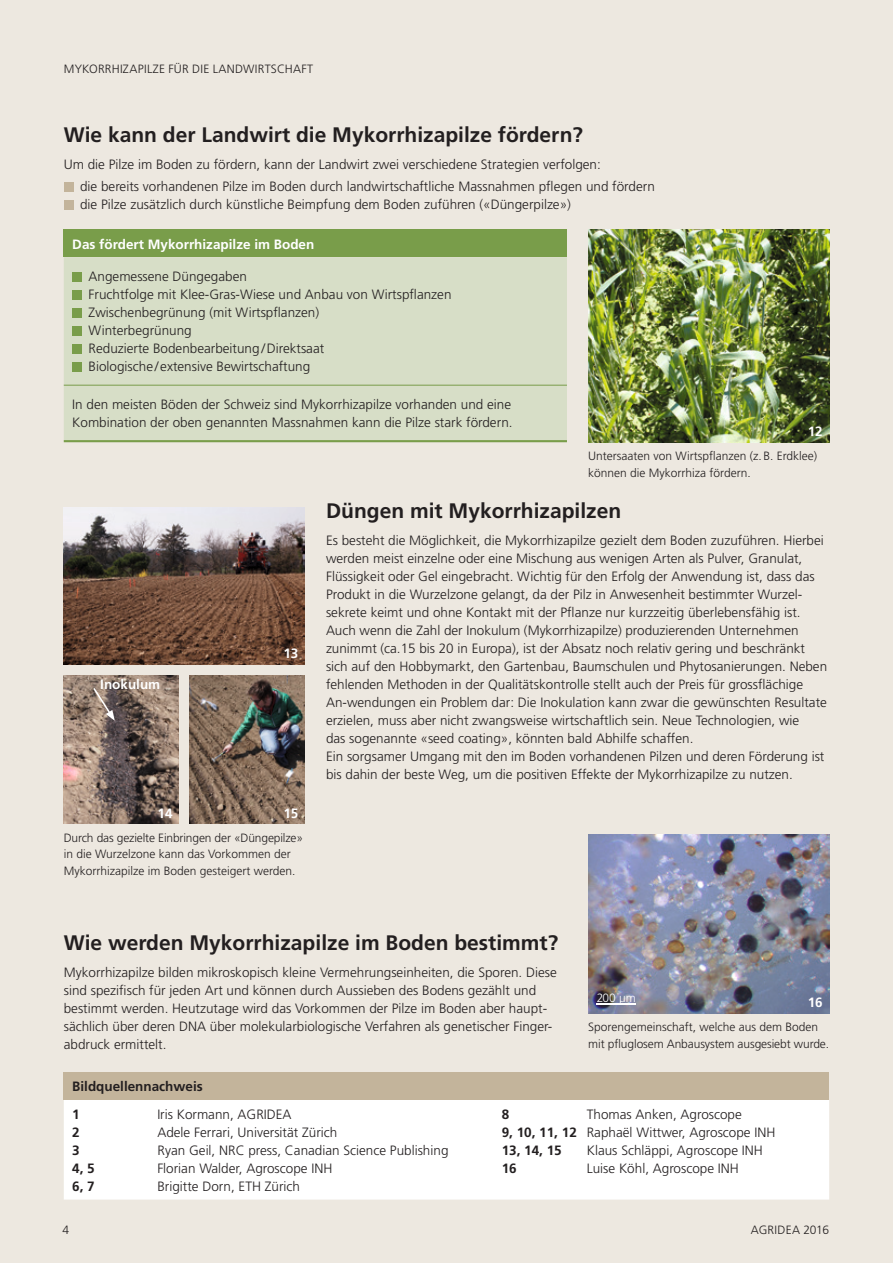
<style>
.page{position:relative;width:893px;height:1263px;background:#ede8e0}
.page>*{position:absolute;margin:0;border:0;box-sizing:border-box;transform-origin:0 0}
._14_auf_17{font:700 21px "Frutiger";color:#231f20}
._03_9_Pt_Grundtext{font:300 13.5px/18px "Frutiger";color:#231f20}
._07_9Pt_Grundtext_Kä{font:300 13.5px "Frutiger";color:#231f20}
._07_9Pt_Grundtext_Kä-2{font:700 13.5px "Frutiger";color:#fff}
._07_9Pt_Grundtext_Kä-3{font:700 13.5px "Frutiger";color:#231f20}
.C_Fliesstext{font:700 13.5px "Frutiger";color:#fff}
.Bildlegenden{font:300 12px/16.5px "Frutiger";color:#231f20}
.Bildlegenden-2{font:300 12px "Frutiger";letter-spacing:.02em;color:#231f20}
._07_9Pt_Grundtext_Kä-4{font:300 12px "Frutiger";color:#fff}
.s1{font-weight:700}
</style>
<div class="page">
<div style="left:64px;top:182px;width:9px;height:9px;background:#c3b49b"></div>
<div style="left:64px;top:200px;width:9px;height:9px;background:#c3b49b"></div>
<div style="left:64px;top:230px;width:503px;height:27px;background:#799d4a"></div>
<div style="left:64px;top:257px;width:503px;height:183px;background:#d7dec7"></div>
<hr style="left:64px;top:385px;width:503px;height:1px;background:#799d4a">
<hr style="left:64px;top:440px;width:503px;height:2px;background:#799d4a">
<div style="left:72px;top:272px;width:10px;height:9px;background:#799d4a"></div>
<div style="left:72px;top:290px;width:10px;height:9px;background:#799d4a"></div>
<div style="left:72px;top:308px;width:10px;height:9px;background:#799d4a"></div>
<div style="left:72px;top:326px;width:10px;height:9px;background:#799d4a"></div>
<div style="left:72px;top:344px;width:10px;height:9px;background:#799d4a"></div>
<div style="left:72px;top:362px;width:10px;height:9px;background:#799d4a"></div>
<img style="left:588px;top:834px;width:241px;height:179px">
<img style="left:588px;top:230px;width:241px;height:212px">
<img style="left:190px;top:675px;width:115px;height:149px">
<img style="left:64px;top:507px;width:241px;height:157px">
<img style="left:64px;top:675px;width:115px;height:149px">
<svg style="left:92px;top:686px;width:23px;height:35px"></svg>
<hr style="left:597px;top:1003px;width:39px;height:2px;background:#fff">
<div style="left:64px;top:1072px;width:765px;height:28px;background:#c3b49b"></div>
<div style="left:64px;top:1100px;width:765px;height:99px;background:#fff"></div>
<p class="Bildlegenden-2" style="left:64px;top:62px;width:251px">MYKORRHIZAPILZE FÜR DIE LANDWIRTSCHAFT</p>
<p class="_14_auf_17" style="left:64px;top:122px;width:521px">Wie kann der Landwirt die Mykorrhizapilze fördern?</p>
<p class="_03_9_Pt_Grundtext" style="left:64px;top:155px;width:539px">Um die Pilze im Boden zu fördern, kann der Landwirt zwei verschiedene Strategien verfolgen:</p>
<p class="_03_9_Pt_Grundtext" style="left:80px;top:178px;width:576px">die bereits vorhandenen Pilze im Boden durch landwirtschaftliche Massnahmen pflegen und fördern</p>
<p class="_03_9_Pt_Grundtext" style="left:80px;top:196px;width:492px">die Pilze zusätzlich durch künstliche Beimpfung dem Boden zuführen («Düngerpilze»)</p>
<p class="_07_9Pt_Grundtext_Kä-2" style="left:72px;top:236px;width:244px">Das fördert Mykorrhizapilze im Boden</p>
<p class="_03_9_Pt_Grundtext" style="left:89px;top:268px;width:160px">Angemessene Düngegaben</p>
<p class="_03_9_Pt_Grundtext" style="left:89px;top:286px;width:364px">Fruchtfolge mit Klee-Gras-Wiese und Anbau von Wirtspflanzen</p>
<p class="_03_9_Pt_Grundtext" style="left:89px;top:304px;width:232px">Zwischenbegrünung (mit Wirtspflanzen)</p>
<p class="_03_9_Pt_Grundtext" style="left:89px;top:322px;width:105px">Winterbegrünung</p>
<p class="_03_9_Pt_Grundtext" style="left:89px;top:340px;width:237px">Reduzierte Bodenbearbeitung/Direktsaat</p>
<p class="_03_9_Pt_Grundtext" style="left:89px;top:358px;width:223px">Biologische/extensive Bewirtschaftung</p>
<p class="_03_9_Pt_Grundtext" style="left:72px;top:396px;width:442px">In den meisten Böden der Schweiz sind Mykorrhizapilze vorhanden und eine<br>Kombination der oben genannten Massnahmen kann die Pilze stark fördern.</p>
<p class="C_Fliesstext" style="left:808px;top:423px;width:17px">12</p>
<p class="_07_9Pt_Grundtext_Kä-2" style="left:100px;top:677px;width:62px">Inokulum</p>
<p class="C_Fliesstext" style="left:158px;top:805px;width:17px">14</p>
<p class="C_Fliesstext" style="left:283px;top:645px;width:17px">13</p>
<p class="C_Fliesstext" style="left:283px;top:805px;width:17px">15</p>
<p class="Bildlegenden" style="left:64px;top:829px;width:241px">Durch das gezielte Einbringen der «Düngepilze» in die Wurzelzone kann das Vorkommen der<br>Mykorrhizapilze im Boden gesteigert werden.</p>
<p class="Bildlegenden" style="left:588px;top:448px;width:230px">Untersaaten von Wirtspflanzen (z.B. Erdklee) können die Mykorrhiza fördern.</p>
<p class="_14_auf_17" style="left:326px;top:498px;width:297px">Düngen mit Mykorrhizapilzen</p>
<p class="_03_9_Pt_Grundtext" style="left:326px;top:531px;width:499px">Es besteht die Möglichkeit, die Mykorrhizapilze gezielt dem Boden zuzuführen. Hierbei werden meist einzelne oder eine Mischung aus wenigen Arten als Pulver, Granulat, Flüssigkeit oder Gel eingebracht. Wichtig für den Erfolg der Anwendung ist, dass das Produkt in die Wurzelzone gelangt, da der Pilz in Anwesenheit bestimmter Wurzel&shy;sekrete keimt und ohne Kontakt mit der Pflanze nur kurzzeitig überlebensfähig ist.</p>
<p class="_03_9_Pt_Grundtext" style="left:326px;top:621px;width:503px">Auch wenn die Zahl der Inokulum (Mykorrhizapilze) produzierenden Unternehmen zunimmt (ca.15 bis 20 in Europa), ist der Absatz noch relativ gering und beschränkt sich auf den Hobbymarkt, den Gartenbau, Baumschulen und Phytosanierungen. Neben fehlenden Methoden in der Qualitätskontrolle stellt auch der Preis für grossflächige An-wendungen ein Problem dar: Die Inokulation kann zwar die gewünschten Resultate erzielen, muss aber nicht zwangsweise wirtschaftlich sein. Neue Technologien, wie<br>das sogenannte «seed coating», könnten bald Abhilfe schaffen.</p>
<p class="_03_9_Pt_Grundtext" style="left:326px;top:747px;width:500px">Ein sorgsamer Umgang mit den im Boden vorhandenen Pilzen und deren Förderung ist bis dahin der beste Weg, um die positiven Effekte der Mykorrhizapilze zu nutzen.</p>
<p class="_14_auf_17" style="left:64px;top:930px;width:496px">Wie werden Mykorrhizapilze im Boden bestimmt?</p>
<p class="_03_9_Pt_Grundtext" style="left:64px;top:963px;width:495px">Mykorrhizapilze bilden mikroskopisch kleine Vermehrungseinheiten, die Sporen. Diese sind spezifisch für jeden Art und können durch Aussieben des Bodens gezählt und bestimmt werden. Heutzutage wird das Vorkommen der Pilze im Boden aber haupt&shy;sächlich über deren DNA über molekularbiologische Verfahren als genetischer Finger&shy;abdruck ermittelt.</p>
<p class="_07_9Pt_Grundtext_Kä-4" style="left:597px;top:991px;width:41px">200 µm</p>
<p class="C_Fliesstext" style="left:808px;top:994px;width:17px">16</p>
<p class="Bildlegenden" style="left:588px;top:1019px;width:242px">Sporengemeinschaft, welche aus dem Boden mit pfluglosem Anbausystem ausgesiebt wurde.</p>
<p class="_07_9Pt_Grundtext_Kä-3" style="left:72px;top:1079px;width:132px">Bildquellennachweis</p>
<p class="_07_9Pt_Grundtext_Kä-3" style="left:72px;top:1106px;width:9px">1</p>
<p class="_07_9Pt_Grundtext_Kä" style="left:157px;top:1107px;width:136px">Iris Kormann, AGRIDEA</p>
<p class="_07_9Pt_Grundtext_Kä-3" style="left:72px;top:1124px;width:9px">2</p>
<p class="_07_9Pt_Grundtext_Kä" style="left:157px;top:1125px;width:181px">Adele Ferrari, Universität Zürich</p>
<p class="_07_9Pt_Grundtext_Kä-3" style="left:72px;top:1142px;width:9px">3</p>
<p class="_07_9Pt_Grundtext_Kä" style="left:157px;top:1143px;width:293px">Ryan Geil, NRC press, Canadian Science Publishing</p>
<p class="_07_9Pt_Grundtext_Kä-3" style="left:72px;top:1160px;width:24px">4, 5</p>
<p class="_07_9Pt_Grundtext_Kä" style="left:157px;top:1161px;width:177px">Florian Walder, Agroscope INH</p>
<p class="_07_9Pt_Grundtext_Kä-3" style="left:72px;top:1178px;width:24px">6, 7</p>
<p class="_07_9Pt_Grundtext_Kä" style="left:157px;top:1179px;width:144px">Brigitte Dorn, ETH Zürich</p>
<p class="_07_9Pt_Grundtext_Kä-3" style="left:502px;top:1106px;width:9px">8</p>
<p class="_07_9Pt_Grundtext_Kä" style="left:587px;top:1107px;width:157px">Thomas Anken, Agroscope</p>
<p class="_07_9Pt_Grundtext_Kä" style="left:502px;top:1125px;width:275px"><span class="s1">9, 10, 11, 12</span> Raphaël Wittwer, Agroscope INH</p>
<p class="_07_9Pt_Grundtext_Kä-3" style="left:502px;top:1142px;width:62px">13, 14, 15</p>
<p class="_07_9Pt_Grundtext_Kä" style="left:587px;top:1143px;width:178px">Klaus Schläppi, Agroscope INH</p>
<p class="_07_9Pt_Grundtext_Kä-3" style="left:502px;top:1160px;width:17px">16</p>
<p class="_07_9Pt_Grundtext_Kä" style="left:587px;top:1161px;width:154px">Luise Köhl, Agroscope INH</p>
<p class="Bildlegenden" style="left:62px;top:1222px;width:8px">4</p>
<p class="Bildlegenden" style="left:751px;top:1222px;width:80px">AGRIDEA 2016</p>
</div>
